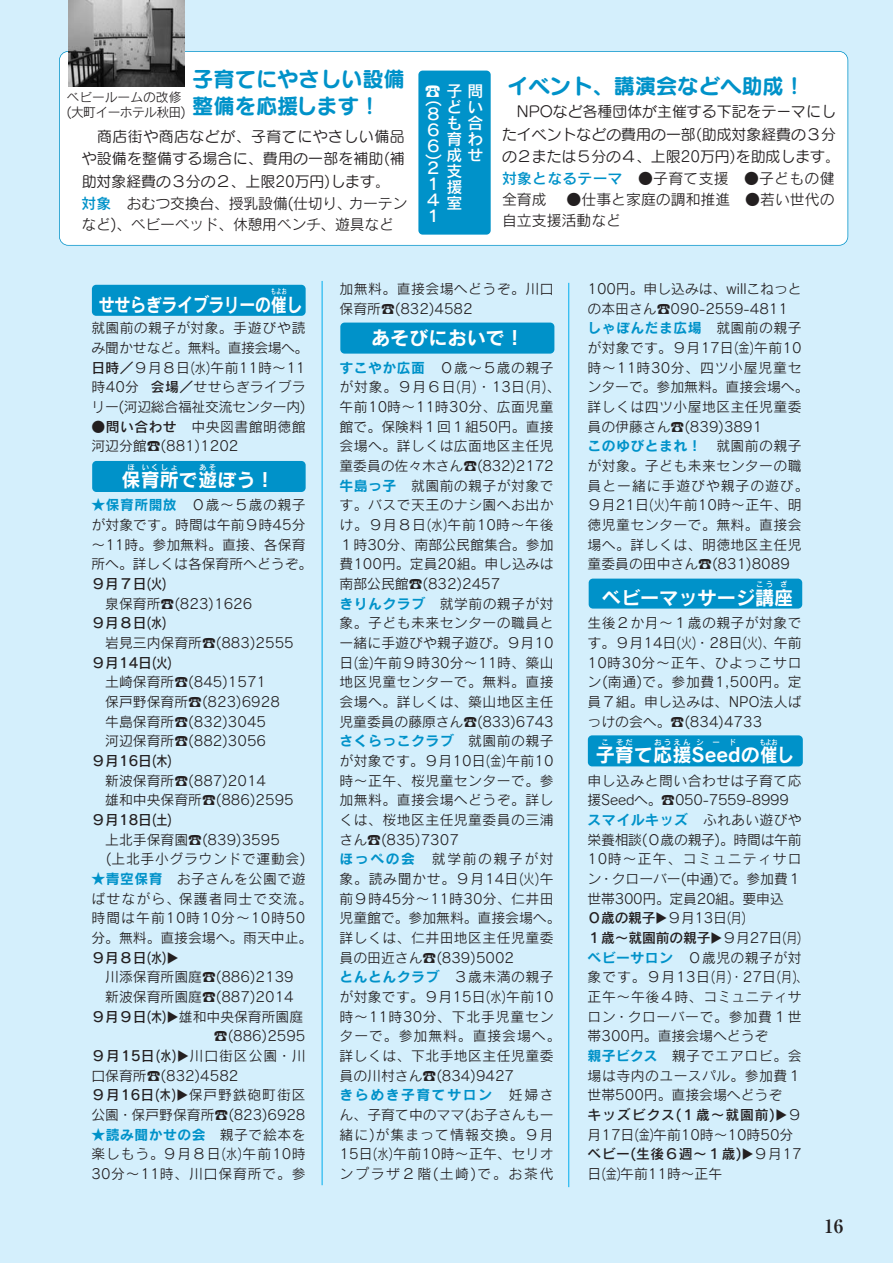
<style>
.page{position:relative;width:893px;height:1263px;background:#fff}
.page>*{position:absolute;margin:0;border:0;box-sizing:border-box;transform-origin:0 0}
.t1{font:21.3px/27px "Seurat CID B";color:#0092c9}
.t2{font:19.2px "Rodin CID B";color:#fff}
.t3{font:19.2px "Rodin CID B";color:#fff;scale:.83 1}
.t4{font:700 19.2px "Ryumin";color:#231f20}
.t5{font:15.9px/15.9px "Rodin CID DB";letter-spacing:.315em;color:#fff;text-align:justify}
.t6{font:15.9px "Osaka CID";color:#fff}
.t7{font:14.85px/22.4px "Seurat CID M";color:#231f20;text-align:justify}
.t8{font:14.85px/21px "Rodin CID M";color:#231f20;text-align:justify}
.t9{font:14.85px/21px "Rodin CID M";letter-spacing:-.02em;color:#231f20}
.t10{font:13.8px/19.6px "Rodin CID M";letter-spacing:.01em;color:#231f20}
.t11{font:13.8px/19.6px "Rodin CID M";letter-spacing:.035em;color:#231f20}
.t12{font:13.8px "Rodin CID DB";color:#231f20}
.t13{font:13.8px "Rodin CID B";letter-spacing:.035em;color:#0092c9}
.t14{font:13.8px/19.6px "Rodin CID M";letter-spacing:-.02em;color:#231f20}
.t15{font:13.8px/19.6px "Rodin CID M";letter-spacing:.04em;color:#231f20}
.t16{font:13.8px/19.6px "Rodin CID M";letter-spacing:.06em;color:#231f20}
.t17{font:13.8px/19.6px "Rodin CID M";letter-spacing:.05em;color:#231f20}
.t18{font:13.8px "Rodin CID DB";letter-spacing:.035em;color:#231f20}
.t19{font:13.8px "Rodin CID DB";letter-spacing:.06em;color:#231f20}
.t20{font:13.8px "Rodin CID B";letter-spacing:.115em;color:#0092c9}
.t21{font:12.75px/15px "Rodin CID M";letter-spacing:-.025em;color:#231f20}
.t22{font:7.5px "Rodin CID DB";letter-spacing:.285em;color:#fff}
.t23{font:7.5px "Rodin CID DB";letter-spacing:.285em;color:#fff;scale:.8 1}
.t24{font:7.5px "Rodin CID DB";letter-spacing:.285em;color:#fff;scale:.65 1}
.s1{font-family:"Rodin CID DB";color:#0092c9}
.s2{font-family:"Rodin CID DB"}
.s3{font-family:"Osaka CID"}
.s4{font-family:"Rodin CID B";color:#0092c9}
.s5{font-family:"Rodin CID M"}
.s6{font-family:"Rodin CID M";color:#231f20}
</style>
<div class="page">
<div style="left:0;top:0;width:892px;height:1263px;background:#d4effc"></div>
<div style="left:92px;top:461px;width:213px;height:31px;background:#0092c9;border-radius:4px"></div>
<hr style="left:322px;top:281px;width:1px;height:904px;background:#00aeef">
<div style="left:340px;top:323px;width:214px;height:31px;background:#0092c9;border-radius:4px"></div>
<div style="left:588px;top:579px;width:214px;height:30px;background:#0092c9;border-radius:4px"></div>
<div style="left:59px;top:51px;width:788px;height:194px;background:#fff;border-radius:9px"></div>
<div style="left:59px;top:51px;width:789px;height:195px;border:1px solid #0092c9;border-radius:9px"></div>
<hr style="left:568px;top:283px;width:1px;height:904px;background:#00aeef">
<div style="left:588px;top:735px;width:214px;height:31px;background:#0092c9;border-radius:4px"></div>
<div style="left:92px;top:285px;width:213px;height:31px;background:#0092c9;border-radius:4px"></div>
<div style="left:418px;top:71px;width:72px;height:164px;background:#0092c9;border-radius:4px"></div>
<img style="left:68px;top:0;width:116px;height:86px">
<h1 class="t1" style="left:192px;top:69px;width:214px">子育てにやさしい設備整備を応援します！</h1>
<p class="t21" style="left:67px;top:91px;width:121px">ベビールームの改修(大町イーホテル秋田)</p>
<p class="t7" style="left:82px;top:127px;width:324px;text-indent:15px">商店街や商店などが、子育てにやさしい備品や設備を整備する場合に、費用の一部を補助(補助対象経費の３分の２、上限20万円)します。</p>
<p class="t9" style="left:81px;top:195px;width:327px"><span class="s1">対象</span> おむつ交換台、授乳設備(仕切り、カーテンなど)、ベビーベッド、休憩用ベンチ、遊具など</p>
<h1 class="t1" style="left:467px;top:76px;width:339px"><sub>問</sub> イベント、講演会などへ助成！</h1>
<p class="t5" style="left:446px;top:102px;width:38px">どいも合育わ成せ</p>
<p class="t6" style="left:425px;top:81px;width:39px">☎ <span class="s2">子</span></p>
<p class="t5" style="left:440px;top:100px;width:8px;rotate:90deg">(</p>
<p class="t5" style="left:425px;top:108px;width:17px">８<br>６<br>６</p>
<p class="t5" style="left:440px;top:154px;width:8px;rotate:90deg">)</p>
<p class="t5" style="left:425px;top:162px;width:17px">２<br>１<br>４<br>１</p>
<p class="t7" style="left:502px;top:103px;width:339px;text-align:left;text-indent:15px">NPOなど各種団体が主催する下記をテーマにしたイベントなどの費用の一部(助成対象経費の３分の２または５分の４、上限20万円)を助成します。</p>
<p class="t5" style="left:446px;top:165px;width:17px">支援室</p>
<p class="t8" style="left:502px;top:170px;width:334px"><span class="s1">対象となるテーマ</span> ●子育て支援　●子どもの健全育成　 ●仕事と家庭の調和推進　●若い世代の自立支援活動など</p>
<p class="t24" style="left:271px;top:289px;width:25px">もよお</p>
<h2 class="t3" style="left:99px;top:297px;width:247px">せせらぎライブラリーの催し</h2>
<p class="t10" style="left:91px;top:320px;width:218px">就園前の親子が対象。手遊びや読み聞かせなど。無料。直接会場へ。<span class="s2">日時／</span>９月８日(水)午前11時～11時40分 <span class="s2">会場／</span>せせらぎライブラリー(河辺総合福祉交流センター内)</p>
<p class="t10" style="left:91px;top:418px;width:215px">●<span class="s2">問い合わせ</span> 中央図書館明徳館河辺分館<span class="s3">☎</span>(881)1202</p>
<p class="t22" style="left:127px;top:464px;width:9px">ほ</p>
<p class="t22" style="left:142px;top:464px;width:38px">いくしょ</p>
<p class="t22" style="left:199px;top:464px;width:19px">あそ</p>
<h2 class="t2" style="left:121px;top:473px;width:155px">保育所で遊ぼう！</h2>
<p class="t10" style="left:91px;top:497px;width:222px"><span class="s4">★保育所開放</span> ０歳～５歳の親子が対象です。時間は午前９時45分～11時。参加無料。直接、各保育所へ。詳しくは各保育所へどうぞ。</p>
<p class="t12" style="left:91px;top:579px;width:77px">９月７日(火)</p>
<p class="t10" style="left:105px;top:595px;width:148px">泉保育所<span class="s3">☎</span>(823)1626</p>
<p class="t12" style="left:91px;top:618px;width:77px">９月８日(水)</p>
<p class="t10" style="left:105px;top:635px;width:190px">岩見三内保育所<span class="s3">☎</span>(883)2555</p>
<p class="t12" style="left:91px;top:657px;width:82px">９月14日(火)</p>
<p class="t10" style="left:105px;top:674px;width:176px">土崎保育所<span class="s3">☎</span>(845)1571保戸野保育所<span class="s3">☎</span>(823)6928牛島保育所<span class="s3">☎</span>(832)3045河辺保育所<span class="s3">☎</span>(882)3056</p>
<p class="t12" style="left:91px;top:756px;width:82px">９月16日(木)</p>
<p class="t10" style="left:105px;top:772px;width:190px">新波保育所<span class="s3">☎</span>(887)2014<br>雄和中央保育所<span class="s3">☎</span>(886)2595</p>
<p class="t12" style="left:91px;top:815px;width:82px">９月18日(土)</p>
<p class="t17" style="left:105px;top:831px;width:202px">上北手保育園<span class="s3">☎</span>(839)3595<br>(上北手小グラウンドで運動会)</p>
<p class="t15" style="left:91px;top:871px;width:222px"><span class="s4">★青空保育</span> お子さんを公園で遊ばせながら、保護者同士で交流。時間は午前10時10分～10時50分。無料。直接会場へ。雨天中止。</p>
<p class="t12" style="left:91px;top:952px;width:77px">９月８日(水)</p>
<p class="t10" style="left:105px;top:969px;width:190px">川添保育所園庭<span class="s3">☎</span>(886)2139</p>
<p class="t10" style="left:105px;top:989px;width:190px">新波保育所園庭<span class="s3">☎</span>(887)2014</p>
<p class="t10" style="left:91px;top:1008px;width:213px"><span class="s2">９月９日(木)</span> 雄和中央保育所園庭</p>
<p class="t10" style="left:214px;top:1028px;width:93px"><span class="s3">☎</span>(886)2595</p>
<p class="t12" style="left:91px;top:1050px;width:215px">９月15日(水) <span class="s5">川口街区公園・川</span></p>
<p class="t10" style="left:91px;top:1067px;width:148px">口保育所<span class="s3">☎</span>(832)4582</p>
<p class="t12" style="left:91px;top:1090px;width:215px">９月16日(木) <span class="s5">保戸野鉄砲町街区</span></p>
<p class="t10" style="left:91px;top:1107px;width:215px">公園・保戸野保育所<span class="s3">☎</span>(823)6928</p>
<p class="t13" style="left:91px;top:1129px;width:215px">★読み聞かせの会 <span class="s6">親子で絵本を</span></p>
<p class="t16" style="left:91px;top:1146px;width:215px">楽しもう。９月８日(水)午前10時<br>30分～11時、川口保育所で。参</p>
<p class="t11" style="left:339px;top:281px;width:215px">加無料。直接会場へどうぞ。川口保育所<span class="s3">☎</span>(832)4582</p>
<h2 class="t2" style="left:371px;top:331px;width:155px">あそびにおいで！</h2>
<p class="t10" style="left:339px;top:359px;width:222px"><span class="s4">すこやか広面</span> ０歳～５歳の親子が対象。９月６日(月)・13日(月)、午前10時～11時30分、広面児童館で。保険料１回１組50円。直接会場へ。詳しくは広面地区主任児童委員の佐々木さん<span class="s3">☎</span>(832)2172<span class="s4">牛島っ子</span> 就園前の親子が対象です。バスで天王のナシ園へお出かけ。９月８日(水)午前10時～午後<br>１時30分、南部公民館集合。参加費100円。定員20組。申し込みは南部公民館<span class="s3">☎</span>(832)2457<br><span class="s4">きりんクラブ　</span>就学前の親子が対象。子ども未来センターの職員と一緒に手遊びや親子遊び。９月10日(金)午前９時30分～11時、築山地区児童センターで。無料。直接会場へ。詳しくは、築山地区主任児童委員の藤原さん<span class="s3">☎</span>(833)6743</p>
<p class="t13" style="left:339px;top:736px;width:215px">さくらっこクラブ　<span class="s6">就園前の親子</span></p>
<p class="t11" style="left:339px;top:753px;width:222px">が対象です。９月10日(金)午前10時～正午、桜児童センターで。参加無料。直接会場へどうぞ。詳しくは、桜地区主任児童委員の三浦さん<span class="s3">☎</span>(835)7307<br><span class="s4">ほっぺの会　</span>就学前の親子が対象。読み聞かせ。９月14日(火)午前９時45分～11時30分、仁井田児童館で。参加無料。直接会場へ。詳しくは、仁井田地区主任児童委員の田近さん<span class="s3">☎</span>(839)5002</p>
<p class="t13" style="left:339px;top:972px;width:215px">とんとんクラブ <span class="s6">３歳未満の親子</span></p>
<p class="t11" style="left:339px;top:989px;width:222px">が対象です。９月15日(水)午前10時～11時30分、下北手児童センターで。参加無料。直接会場へ。詳しくは、下北手地区主任児童委員の川村さん<span class="s3">☎</span>(834)9427</p>
<p class="t20" style="left:339px;top:1090px;width:215px">きらめき子育てサロン　<span class="s6">妊婦さ</span></p>
<p class="t10" style="left:339px;top:1107px;width:215px;text-align:justify">ん、子育て中のママ(お子さんも一緒に)が集まって情報交換。９月15日(水)午前10時～正午、セリオンプラザ２階(土崎)で。お茶代</p>
<p class="t10" style="left:587px;top:281px;width:215px">100円。申し込みは、willこねっとの本田さん<span class="s3">☎</span>090-2559-4811</p>
<p class="t13" style="left:587px;top:323px;width:215px">しゃぼんだま広場 <span class="s6">就園前の親子</span></p>
<p class="t10" style="left:587px;top:340px;width:222px">が対象です。９月17日(金)午前10時～11時30分、四ツ小屋児童センターで。参加無料。直接会場へ。詳しくは四ツ小屋地区主任児童委員の伊藤さん<span class="s3">☎</span>(839)3891</p>
<p class="t13" style="left:587px;top:441px;width:215px">このゆびとまれ！ <span class="s6">就園前の親子</span></p>
<p class="t11" style="left:587px;top:458px;width:222px">が対象。子ども未来センターの職員と一緒に手遊びや親子の遊び。<br>９月21日(火)午前10時～正午、明徳児童センターで。無料。直接会場へ。詳しくは、明徳地区主任児童委員の田中さん<span class="s3">☎</span>(831)8089</p>
<p class="t22" style="left:756px;top:582px;width:19px">こう</p>
<p class="t22" style="left:780px;top:582px;width:9px">ざ</p>
<h2 class="t2" style="left:602px;top:590px;width:193px">ベビーマッサージ講座</h2>
<p class="t10" style="left:587px;top:615px;width:215px;text-align:justify">生後２か月～１歳の親子が対象です。９月14日(火)・28日(火)、午前10時30分～正午、ひよっこサロン(南通)で。参加費1,500円。定員７組。申し込みは、NPO法人ばっけの会へ。<span class="s3">☎</span>(834)4733</p>
<p class="t22" style="left:601px;top:739px;width:9px">こ</p>
<p class="t22" style="left:616px;top:739px;width:19px">そだ</p>
<p class="t22" style="left:654px;top:739px;width:38px">おうえん</p>
<p class="t22" style="left:696px;top:739px;width:42px">シード</p>
<p class="t23" style="left:759px;top:739px;width:24px">もよお</p>
<h2 class="t2" style="left:595px;top:748px;width:200px">子育て応援Seedの催し</h2>
<p class="t11" style="left:587px;top:772px;width:215px">申し込みと問い合わせは子育て応援Seedへ。<span class="s3">☎</span>050-7559-8999</p>
<p class="t13" style="left:587px;top:815px;width:215px">スマイルキッズ <span class="s6">ふれあい遊びや</span></p>
<p class="t14" style="left:587px;top:831px;width:215px">栄養相談(０歳の親子)。時間は午前<br>10時～正午、コミュニティサロン・クローバー(中通)で。参加費１世帯300円。定員20組。要申込<br><span class="s2">０歳の親子</span> ９月13日(月)</p>
<p class="t12" style="left:587px;top:932px;width:215px">１歳～就園前の親子 <span class="s5">９月27日(月)</span></p>
<p class="t11" style="left:587px;top:949px;width:221px"><span class="s4">ベビーサロン</span> ０歳児の親子が対象です。９月13日(月)・27日(月)、正午～午後４時、コミュニティサロン・クローバーで。参加費１世帯300円。直接会場へどうぞ<br><span class="s4">親子ビクス</span> 親子でエアロビ。会場は寺内のユースパル。参加費１世帯500円。直接会場へどうぞ</p>
<p class="t19" style="left:587px;top:1109px;width:215px">キッズビクス(１歳～就園前) <span class="s5">９</span></p>
<p class="t10" style="left:587px;top:1126px;width:207px">月17日(金)午前10時～10時50分</p>
<p class="t18" style="left:587px;top:1149px;width:215px">ベビー(生後６週～１歳) <span class="s5">９月17</span></p>
<p class="t10" style="left:587px;top:1166px;width:136px">日(金)午前11時～正午</p>
<h2 class="t4" style="left:824px;top:1219px;width:21px">16</h2>
</div>
